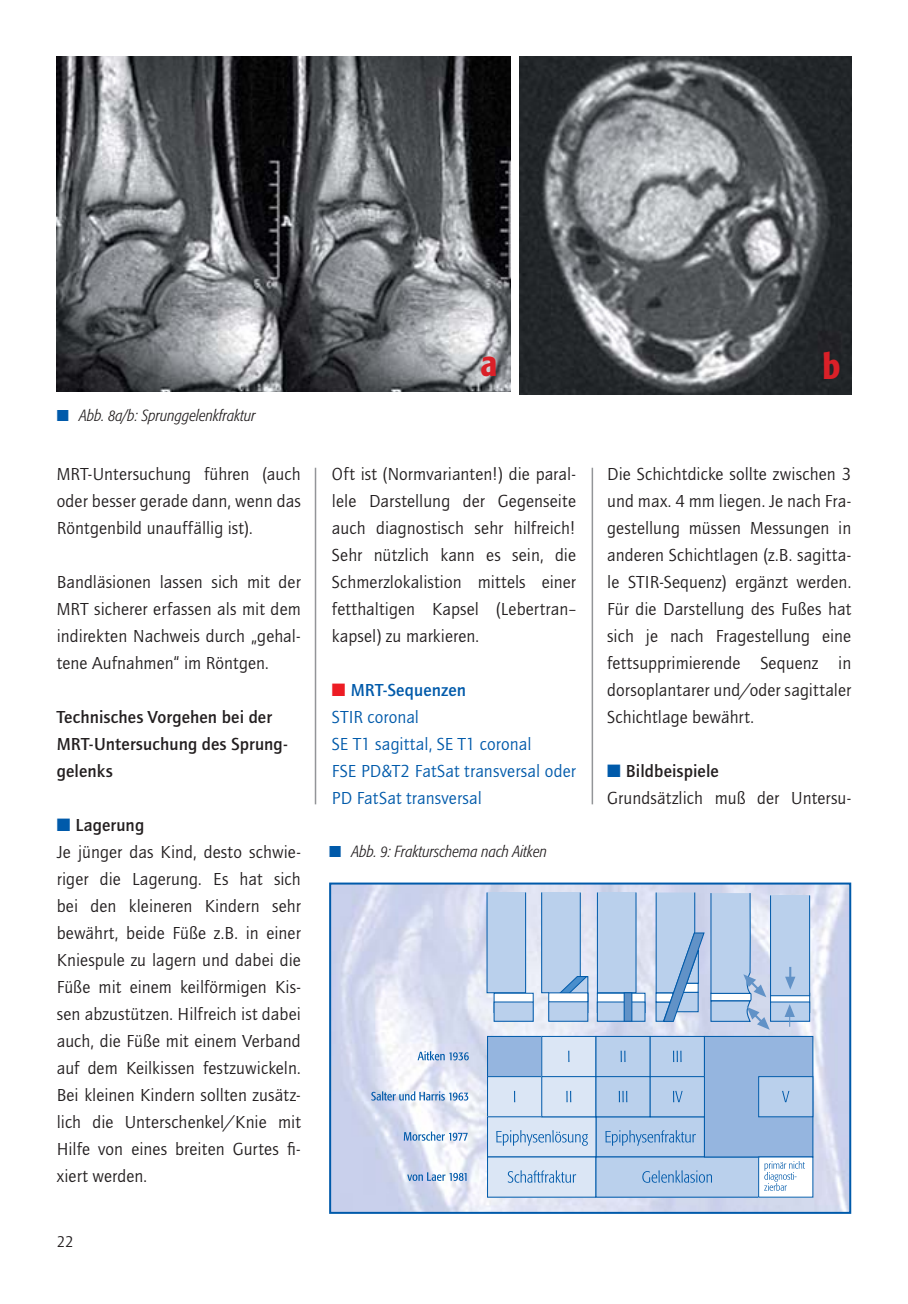
<style>
.page{position:relative;width:908px;height:1304px;background:#fff}
.page>*{position:absolute;margin:0;border:0;box-sizing:border-box;transform-origin:0 0}
.t1{font:500 condensed 36px "Formata";color:#da2028}
.t2{font:18px/27px "Quay";letter-spacing:.005em;color:#231f20;text-align:justify}
.t3{font:18px/27px "Quay";letter-spacing:.005em;color:#005aaa}
.t4{font:700 18px/27px "Quay";letter-spacing:.005em;color:#231f20}
.t5{font:italic 300 condensed 16px "Formata";color:#231f20}
.t6{font:16px "Quay";color:#231f20}
.s1{color:#005aaa}
.s2{font-weight:700}
.s3{color:#ed1c24}
</style>
<div class="page">
<hr style="left:591px;top:468px;width:2px;height:336px;background:#939598">
<hr style="left:314px;top:468px;width:2px;height:336px;background:#939598">
<img style="left:519px;top:57px;width:331px;height:337px">
<img style="left:57px;top:57px;width:453px;height:335px">
<img style="left:332px;top:886px;width:515px;height:325px">
<div style="left:595px;top:1117px;width:109px;height:40px;background:#bad0ec"></div>
<div style="left:487px;top:1036px;width:54px;height:41px;background:#95b5df"></div>
<div style="left:487px;top:1036px;width:55px;height:41px;border:1px solid #005aaa"></div>
<div style="left:487px;top:1077px;width:54px;height:40px;background:#dbe6f5"></div>
<div style="left:487px;top:1076px;width:55px;height:41px;border:1px solid #005aaa"></div>
<div style="left:487px;top:1117px;width:108px;height:40px;background:#dbe6f5"></div>
<div style="left:487px;top:1157px;width:108px;height:40px;background:#dbe6f5"></div>
<div style="left:487px;top:1156px;width:109px;height:42px;border:1px solid #005aaa"></div>
<div style="left:541px;top:1036px;width:54px;height:41px;background:#dbe6f5"></div>
<div style="left:541px;top:1036px;width:55px;height:41px;border:1px solid #005aaa"></div>
<div style="left:541px;top:1077px;width:54px;height:40px;background:#dbe6f5"></div>
<div style="left:541px;top:1076px;width:55px;height:41px;border:1px solid #005aaa"></div>
<div style="left:595px;top:1036px;width:55px;height:41px;background:#bad0ec"></div>
<div style="left:595px;top:1036px;width:55px;height:41px;border:1px solid #005aaa"></div>
<div style="left:595px;top:1077px;width:55px;height:40px;background:#bad0ec"></div>
<div style="left:595px;top:1076px;width:55px;height:41px;border:1px solid #005aaa"></div>
<div style="left:595px;top:1157px;width:163px;height:40px;background:#bad0ec"></div>
<div style="left:595px;top:1156px;width:163px;height:42px;border:1px solid #005aaa"></div>
<div style="left:650px;top:1036px;width:54px;height:41px;background:#bad0ec"></div>
<div style="left:649px;top:1036px;width:55px;height:41px;border:1px solid #005aaa"></div>
<div style="left:704px;top:1036px;width:108px;height:121px;background:#95b5df"></div>
<div style="left:703px;top:1036px;width:110px;height:121px;border:1px solid #005aaa"></div>
<div style="left:758px;top:1077px;width:54px;height:40px;background:#bad0ec"></div>
<div style="left:757px;top:1076px;width:56px;height:41px;border:1px solid #005aaa"></div>
<div style="left:758px;top:1157px;width:54px;height:40px;background:#fff"></div>
<div style="left:757px;top:1156px;width:56px;height:42px;border:1px solid #005aaa"></div>
<div style="left:487px;top:892px;width:38px;height:101px;background:#bad0ec"></div>
<div style="left:486px;top:892px;width:40px;height:101px;border:1px solid #005aaa"></div>
<div style="left:494px;top:993px;width:39px;height:19px;background:#fff"></div>
<div style="left:494px;top:1002px;width:39px;height:19px;background:#bad0ec"></div>
<div style="left:493px;top:1001px;width:40px;height:21px;border:1px solid #005aaa"></div>
<div style="left:650px;top:1077px;width:54px;height:40px;background:#bad0ec"></div>
<div style="left:649px;top:1076px;width:55px;height:41px;border:1px solid #005aaa"></div>
<div style="left:770px;top:993px;width:39px;height:19px;background:linear-gradient(to right,#fff,#fff)"></div>
<div style="left:769px;top:993px;width:40px;height:20px;border:1px solid #005aaa"></div>
<div style="left:770px;top:1002px;width:39px;height:19px;background:#bad0ec"></div>
<div style="left:769px;top:1001px;width:40px;height:21px;border:1px solid #005aaa"></div>
<div style="left:770px;top:895px;width:39px;height:101px;background:#bad0ec"></div>
<div style="left:769px;top:895px;width:40px;height:101px;border:1px solid #005aaa"></div>
<svg style="left:785px;top:967px;width:10px;height:23px"></svg>
<svg style="left:784px;top:1004px;width:10px;height:23px"></svg>
<div style="left:548px;top:977px;width:39px;height:44px;background:#bad0ec"></div>
<div style="left:548px;top:976px;width:40px;height:46px;border:1px solid #005aaa"></div>
<div style="left:541px;top:892px;width:39px;height:101px;background:#bad0ec"></div>
<div style="left:541px;top:892px;width:39px;height:101px;border:1px solid #005aaa"></div>
<div style="left:549px;top:981px;width:37px;height:13px;background:#bad0ec"></div>
<svg style="left:560px;top:975px;width:29px;height:20px"></svg>
<div style="left:548px;top:993px;width:39px;height:9px;background:#fff"></div>
<div style="left:597px;top:892px;width:38px;height:101px;background:#bad0ec"></div>
<div style="left:596px;top:892px;width:40px;height:101px;border:1px solid #005aaa"></div>
<div style="left:597px;top:993px;width:47px;height:19px;background:#fff"></div>
<div style="left:597px;top:1002px;width:47px;height:19px;background:#bad0ec"></div>
<div style="left:596px;top:1001px;width:49px;height:21px;border:1px solid #005aaa"></div>
<div style="left:624px;top:993px;width:7px;height:28px;background:#6192c7"></div>
<div style="left:623px;top:992px;width:9px;height:30px;border:1px solid #005aaa"></div>
<svg style="left:654px;top:891px;width:115px;height:139px;background:#b4c9e6"></svg>
<svg style="left:496px;top:1130px;width:91px;height:16px"></svg>
<svg style="left:605px;top:1130px;width:90px;height:16px"></svg>
<svg style="left:764px;top:1161px;width:40px;height:30px"></svg>
<svg style="left:507px;top:1170px;width:69px;height:13px"></svg>
<svg style="left:642px;top:1170px;width:69px;height:13px"></svg>
<svg style="left:620px;top:1051px;width:5px;height:11px"></svg>
<svg style="left:673px;top:1051px;width:8px;height:11px"></svg>
<svg style="left:782px;top:1091px;width:7px;height:11px"></svg>
<svg style="left:566px;top:1091px;width:5px;height:11px"></svg>
<svg style="left:618px;top:1091px;width:9px;height:11px"></svg>
<svg style="left:673px;top:1091px;width:9px;height:11px"></svg>
<svg style="left:417px;top:1051px;width:51px;height:9px"></svg>
<svg style="left:371px;top:1091px;width:97px;height:10px"></svg>
<svg style="left:403px;top:1131px;width:64px;height:10px"></svg>
<svg style="left:407px;top:1172px;width:59px;height:9px"></svg>
<div style="left:329px;top:883px;width:521px;height:331px;border:2px solid #005aaa"></div>
<p class="t5" style="left:57px;top:409px;width:200px"><span class="s1">■</span> Abb. 8a/b: Sprunggelenkfraktur</p>
<p class="t2" style="left:57px;top:462px;width:245px">MRT-Untersuchung führen (auch oder besser gerade dann, wenn das Röntgenbild unauffällig ist).</p>
<p class="t2" style="left:57px;top:570px;width:245px">Bandläsionen lassen sich mit der MRT sicherer erfassen als mit dem indirekten Nachweis durch „gehal&shy;tene Aufnahmen“ im Röntgen.</p>
<p class="t4" style="left:57px;top:705px;width:232px">Technisches Vorgehen bei der<br>MRT-Untersuchung des Sprung&shy;gelenks</p>
<p class="t2" style="left:57px;top:813px;width:245px;text-align:left"><span class="s1">■</span> <span class="s2">Lagerung<br></span>Je jünger das Kind, desto schwie&shy;riger die Lagerung. Es hat sich bei den kleineren Kindern sehr bewährt, beide Füße z.B. in einer<br>Kniespule zu lagern und dabei die<br>Füße mit einem keilförmigen Kis&shy;sen abzustützen. Hilfreich ist dabei auch, die Füße mit einem Verband auf dem Keilkissen festzuwickeln.<br>Bei kleinen Kindern sollten zusätz&shy;lich die Unterschenkel/Knie mit<br>Hilfe von eines breiten Gurtes fi&shy;xiert werden.</p>
<p class="t6" style="left:57px;top:1235px;width:18px">22</p>
<h1 class="t1" style="left:480px;top:349px;width:18px">a</h1>
<h1 class="t1" style="left:822px;top:352px;width:19px">b</h1>
<p class="t2" style="left:332px;top:462px;width:245px">Oft ist (Normvarianten!) die paral&shy;lele Darstellung der Gegenseite auch diagnostisch sehr hilfreich!<br>Sehr nützlich kann es sein, die Schmerzlokalistion mittels einer fetthaltigen Kapsel (Lebertran– kapsel) zu markieren.</p>
<p class="t3" style="left:332px;top:678px;width:245px"><span class="s3">■</span> <span class="s2">MRT-Sequenzen<br></span>STIR coronal<br>SE T1 sagittal, SE T1 coronal<br>FSE PD&amp;T2 FatSat transversal oder<br>PD FatSat transversal</p>
<p class="t5" style="left:329px;top:845px;width:219px"><span class="s1">■</span> Abb. 9: Frakturschema nach Aitken</p>
<p class="t2" style="left:607px;top:462px;width:245px">Die Schichtdicke sollte zwischen 3 und max. 4 mm liegen. Je nach Fra&shy;gestellung müssen Messungen in anderen Schichtlagen (z.B. sagitta&shy;le STIR-Sequenz) ergänzt werden.<br>Für die Darstellung des Fußes hat sich je nach Fragestellung eine fettsupprimierende Sequenz in dorsoplantarer und/oder sagittaler Schichtlage bewährt.</p>
<p class="t2" style="left:607px;top:759px;width:245px"><span class="s1">■</span> <span class="s2">Bildbeispiele<br></span>Grundsätzlich muß der Untersu-</p>
</div>
